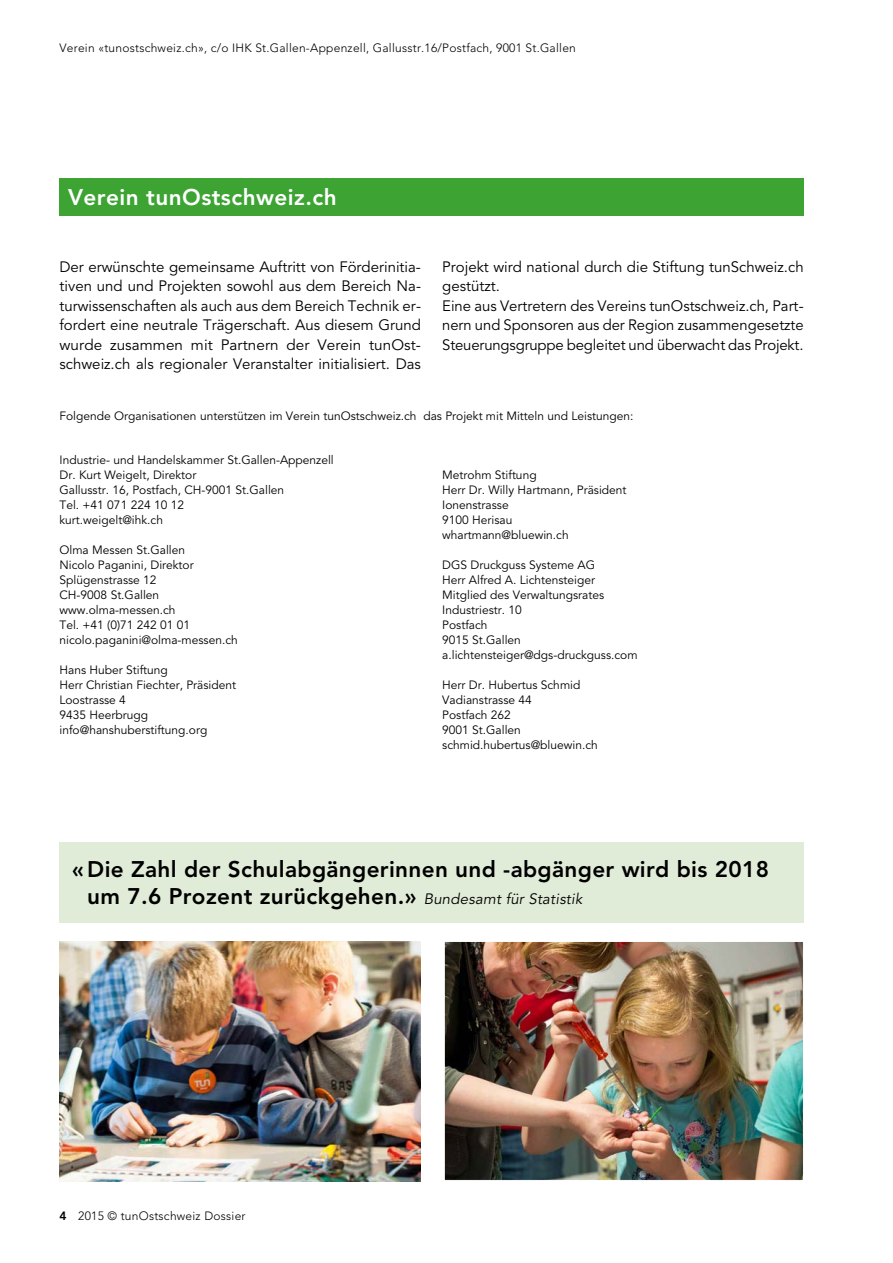
<style>
.page{position:relative;width:893px;height:1263px;background:#fff}
.page>*{position:absolute;margin:0;border:0;box-sizing:border-box;transform-origin:0 0}
.t1{font:800 22.5px/27px "Avenir";letter-spacing:.015em;color:#000}
.t2{font:800 22.5px "Avenir";letter-spacing:.02em;color:#fff}
.t3{font:15px/19.5px "Avenir";color:#000;text-align:justify}
.t4{font:12px/15px "Avenir";color:#000}
.t5{font:300 12px "Avenir";letter-spacing:.02em;color:#000}
.s1{font-weight:400;font-style:italic;font-size:15px}
.s2{font-weight:800}
</style>
<div class="page">
<img style="left:60px;top:941px;width:361px;height:240px">
<div style="left:60px;top:179px;width:744px;height:37px;background:#3da434"></div>
<div style="left:60px;top:842px;width:744px;height:81px;background:#e1ecd8"></div>
<img style="left:446px;top:943px;width:356px;height:236px">
<div style="left:444px;top:941px;width:360px;height:240px;border:1px solid #fff"></div>
<p class="t5" style="left:60px;top:40px;width:518px">Verein «tunostschweiz.ch», c/o IHK St.Gallen-Appenzell, Gallusstr.16/Postfach, 9001 St.Gallen</p>
<h1 class="t2" style="left:68px;top:184px;width:270px">Verein tunOstschweiz.ch</h1>
<p class="t3" style="left:60px;top:257px;width:363px">Der erwünschte gemeinsame Auftritt von Förderinitia&shy;tiven und und Projekten sowohl aus dem Bereich Na&shy;turwissenschaften als auch aus dem Bereich Technik er&shy;fordert eine neutrale Trägerschaft. Aus diesem Grund wurde zusammen mit Partnern der Verein tunOst&shy;schweiz.ch als regionaler Veranstalter initialisiert. Das</p>
<p class="t3" style="left:442px;top:257px;width:363px;text-align:left">Projekt wird national durch die Stiftung tunSchweiz.ch gestützt.<br>Eine aus Vertretern des Vereins tunOstschweiz.ch, Part&shy;nern und Sponsoren aus der Region zusammengesetzte Steuerungsgruppe begleitet und überwacht das Projekt.</p>
<p class="t4" style="left:60px;top:409px;width:575px">Folgende Organisationen unterstützen im Verein tunOstschweiz.ch das Projekt mit Mitteln und Leistungen:</p>
<p class="t4" style="left:60px;top:452px;width:276px">Industrie- und Handelskammer St.Gallen-Appenzell Dr. Kurt Weigelt, Direktor<br>Gallusstr. 16, Postfach, CH-9001 St.Gallen<br>Tel. +41 071 224 10 12<br>kurt.weigelt@ihk.ch</p>
<p class="t4" style="left:60px;top:542px;width:180px">Olma Messen St.Gallen<br>Nicolo Paganini, Direktor<br>Splügenstrasse 12<br>CH-9008 St.Gallen www.olma-messen.ch<br>Tel. +41 (0)71 242 01 01 nicolo.paganini@olma-messen.ch</p>
<p class="t4" style="left:60px;top:662px;width:178px">Hans Huber Stiftung<br>Herr Christian Fiechter, Präsident<br>Loostrasse 4<br>9435 Heerbrugg info@hanshuberstiftung.org</p>
<p class="t4" style="left:442px;top:467px;width:186px">Metrohm Stiftung<br>Herr Dr. Willy Hartmann, Präsident<br>Ionenstrasse<br>9100 Herisau whartmann@bluewin.ch</p>
<p class="t4" style="left:442px;top:557px;width:197px">DGS Druckguss Systeme AG<br>Herr Alfred A. Lichtensteiger<br>Mitglied des Verwaltungsrates<br>Industriestr. 10<br>Postfach<br>9015 St.Gallen a.lichtensteiger@dgs-druckguss.com</p>
<p class="t4" style="left:442px;top:677px;width:157px">Herr Dr. Hubertus Schmid<br>Vadianstrasse 44<br>Postfach 262<br>9001 St.Gallen schmid.hubertus@bluewin.ch</p>
<h1 class="t1" style="left:87px;top:856px;width:683px;text-indent:-15px">«Die Zahl der Schulabgängerinnen und -abgänger wird bis 2018 um 7.6 Prozent zurückgehen.» <span class="s1">Bundesamt für Statistik</span></h1>
<p class="t5" style="left:60px;top:1209px;width:188px"><span class="s2">4</span> 2015 © tunOstschweiz Dossier</p>
</div>
